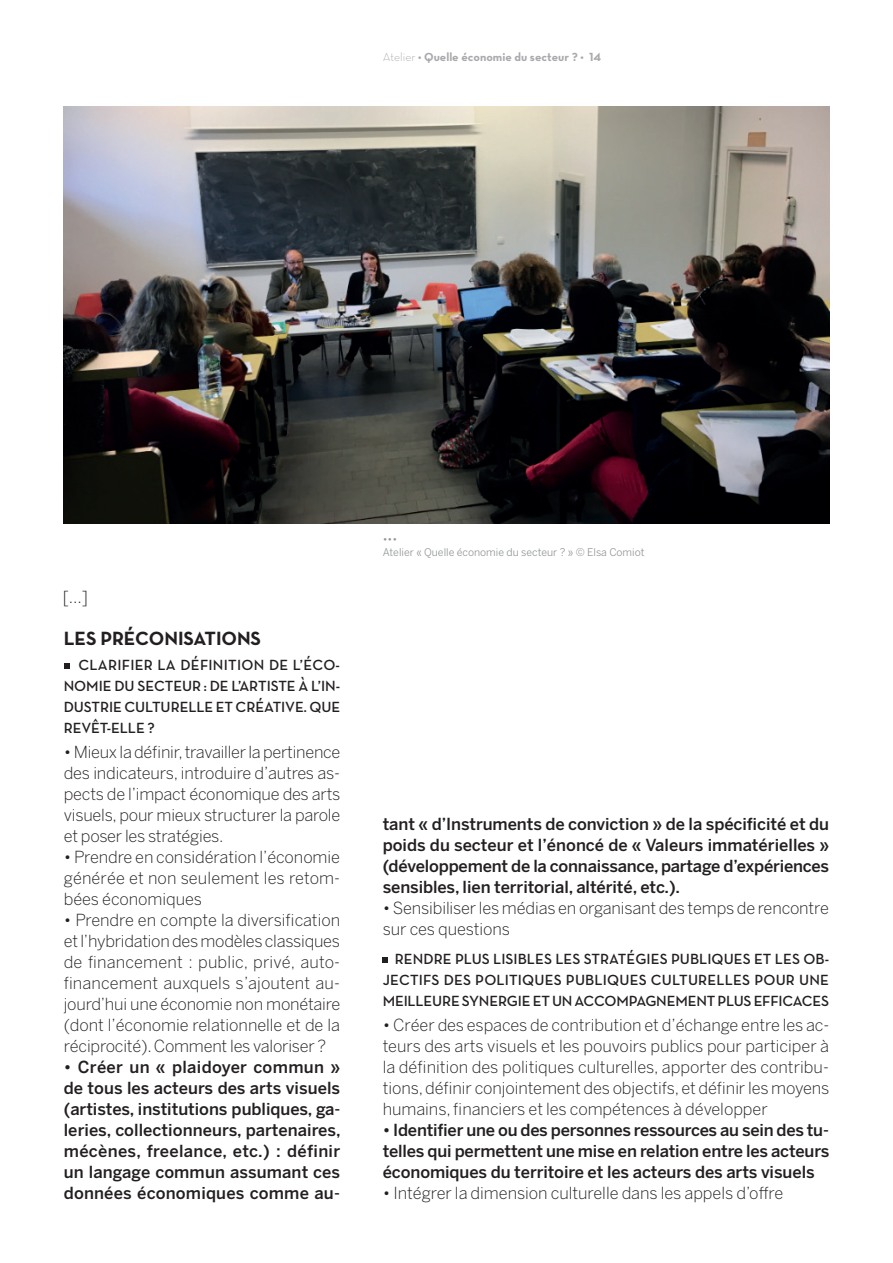
<style>
.page{position:relative;width:893px;height:1263px;background:#fff}
.page>*{position:absolute;margin:0;border:0;box-sizing:border-box;transform-origin:0 0}
.t1{font:700 19.5px "Neutra Text";letter-spacing:-.005em;color:#231f20}
.t2{font:300 16.5px/21px "Benton Sans";letter-spacing:-.01em;color:#231f20;text-align:justify}
.t3{font:500 16.5px/21px "Benton Sans";letter-spacing:-.005em;color:#231f20;text-align:justify}
.t4{font:600 15px/21px "Neutra Text TF";letter-spacing:-.01em;color:#231f20;text-align:justify}
.t5{font:12px "Neutra Text Bold Alt";color:#a8a9ad}
.t6{font:10.5px/12.6px "Benton Sans";color:#939598}
.s1{font-family:"Neutra Text TF";font-weight:300}
</style>
<div class="page">
<svg style="left:64px;top:663px;width:5px;height:5px"></svg>
<svg style="left:383px;top:957px;width:5px;height:5px"></svg>
<img style="left:64px;top:106px;width:765px;height:417px">
<p class="t5" style="left:383px;top:50px;width:220px"><span class="s1">Atelier</span> • Quelle économie du secteur ? • 14</p>
<p class="t2" style="left:63px;top:586px;width:27px">[...]</p>
<p class="t1" style="left:64px;top:626px;width:199px">LES PRÉCONISATIONS</p>
<p class="t4" style="left:64px;top:654px;width:278px;text-indent:15px">CLARIFIER LA DÉFINITION DE L’ÉCO-NOMIE DU SECTEUR : DE L’ARTISTE À L’IN-DUSTRIE CULTURELLE ET CRÉATIVE. QUE REVÊT-ELLE ?</p>
<p class="t2" style="left:64px;top:741px;width:278px">• Mieux la définir, travailler la pertinence des indicateurs, introduire d’autres as&shy;pects de l’impact économique des arts visuels, pour mieux structurer la parole et poser les stratégies.</p>
<p class="t2" style="left:64px;top:846px;width:278px">• Prendre en considération l’économie générée et non seulement les retom&shy;bées économiques</p>
<p class="t2" style="left:64px;top:909px;width:278px">• Prendre en compte la diversification et l’hybridation des modèles classiques de financement : public, privé, auto&shy;financement auxquels s’ajoutent au&shy;jourd’hui une économie non monétaire (dont l’économie relationnelle et de la réciprocité). Comment les valoriser ?</p>
<p class="t3" style="left:64px;top:1056px;width:278px">• Créer un « plaidoyer commun » de tous les acteurs des arts visuels (artistes, institutions publiques, ga&shy;leries, collectionneurs, partenaires, mécènes, freelance, etc.) : définir un langage commun assumant ces données économiques comme au-</p>
<p class="t6" style="left:383px;top:533px;width:263px">•••<br>Atelier « Quelle économie du secteur ? » © Elsa Comiot</p>
<p class="t3" style="left:383px;top:813px;width:448px">tant « d’Instruments de conviction » de la spécificité et du poids du secteur et l’énoncé de « Valeurs immatérielles » (développement de la connaissance, partage d’expériences sensibles, lien territorial, altérité, etc.).</p>
<p class="t2" style="left:383px;top:897px;width:448px">• Sensibiliser les médias en organisant des temps de rencontre sur ces questions</p>
<p class="t4" style="left:383px;top:948px;width:448px;text-indent:12px">RENDRE PLUS LISIBLES LES STRATÉGIES PUBLIQUES ET LES OB-JECTIFS DES POLITIQUES PUBLIQUES CULTURELLES POUR UNE MEILLEURE SYNERGIE ET UN ACCOMPAGNEMENT PLUS EFFICACES</p>
<p class="t2" style="left:383px;top:1014px;width:448px">• Créer des espaces de contribution et d’échange entre les ac&shy;teurs des arts visuels et les pouvoirs publics pour participer à la définition des politiques culturelles, apporter des contribu&shy;tions, définir conjointement des objectifs, et définir les moyens humains, financiers et les compétences à développer</p>
<p class="t3" style="left:383px;top:1119px;width:448px">• Identifier une ou des personnes ressources au sein des tu&shy;telles qui permettent une mise en relation entre les acteurs économiques du territoire et les acteurs des arts visuels</p>
<p class="t2" style="left:383px;top:1182px;width:402px">• Intégrer la dimension culturelle dans les appels d’offre</p>
</div>
